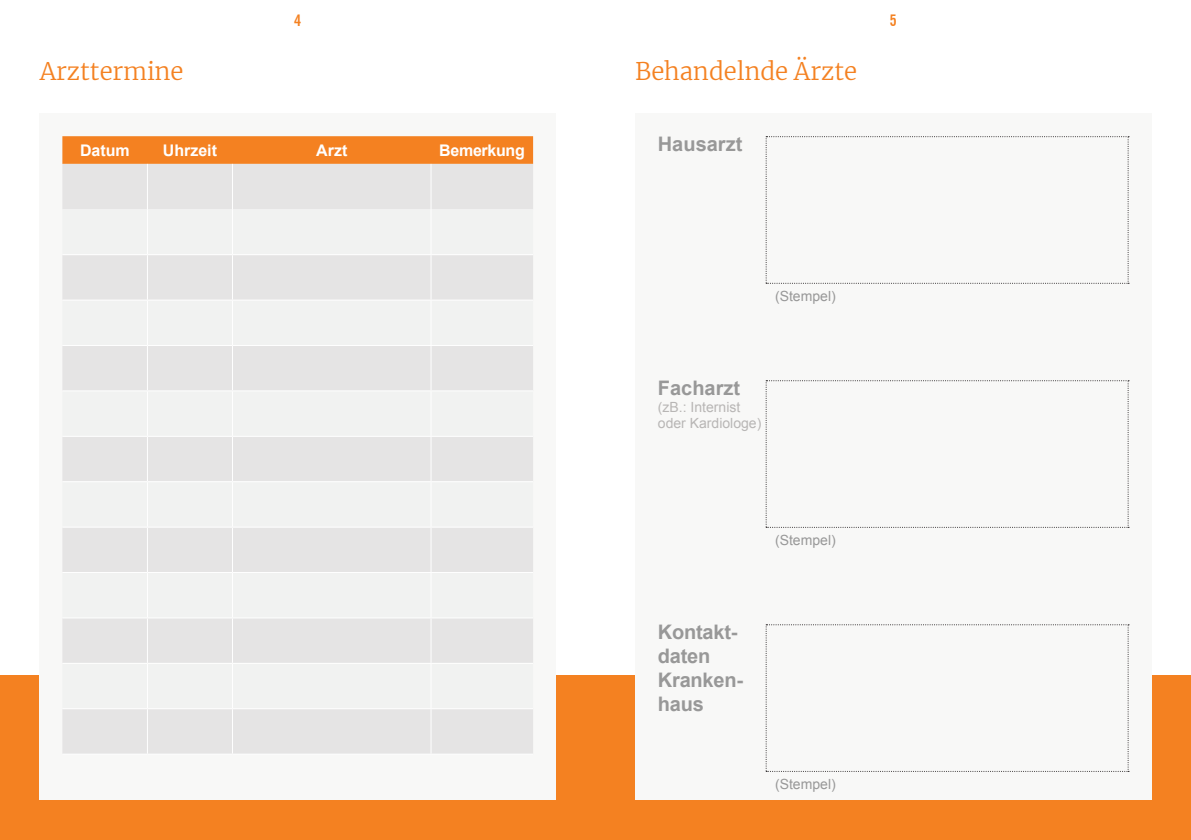
<style>
.page{position:relative;width:1191px;height:840px;background:#fff}
.page>*{position:absolute;margin:0;border:0;box-sizing:border-box;transform-origin:0 0}
.t1{font:300 24px "Merriweather";color:#f48121}
.t2{font:700 20px/24px "Arial";letter-spacing:-.01em;color:#989898}
.t3{font:700 16px "Arial";color:#fff}
.t4{font:700 16px "Arial";letter-spacing:-.02em;color:#fff}
.t5{font:700 condensed 16px "News Gothic BT";color:#f48121}
.t6{font:14px/16.8px "Arial";color:#b8b6b5}
.t7{font:14px "Arial";color:#989898}
</style>
<div class="page">
<div style="left:0;top:675px;width:1191px;height:164px;background:#f48121"></div>
<div style="left:40px;top:113px;width:516px;height:686px;background:#f8f8f7"></div>
<div style="left:635px;top:113px;width:516px;height:686px;background:#f8f8f7"></div>
<svg style="left:765px;top:136px;width:364px;height:147px"></svg>
<svg style="left:765px;top:380px;width:364px;height:147px"></svg>
<svg style="left:765px;top:624px;width:364px;height:147px"></svg>
<svg style="left:62px;top:136px;width:471px;height:28px;background:#f38224"></svg>
<div style="left:62px;top:164px;width:471px;height:589px;background:#e5e4e4"></div>
<svg style="left:62px;top:209px;width:471px;height:45px"></svg>
<svg style="left:62px;top:300px;width:471px;height:407px"></svg>
<hr style="left:62px;top:254px;width:85px;height:1px;background:#fff">
<hr style="left:147px;top:254px;width:85px;height:1px;background:#fff">
<hr style="left:232px;top:254px;width:199px;height:1px;background:#fff">
<hr style="left:431px;top:254px;width:102px;height:1px;background:#fff">
<hr style="left:62px;top:299px;width:85px;height:1px;background:#fff">
<hr style="left:147px;top:299px;width:85px;height:1px;background:#fff">
<hr style="left:232px;top:299px;width:199px;height:1px;background:#fff">
<hr style="left:431px;top:299px;width:102px;height:1px;background:#fff">
<hr style="left:62px;top:345px;width:85px;height:1px;background:#fff">
<hr style="left:147px;top:345px;width:85px;height:1px;background:#fff">
<hr style="left:232px;top:345px;width:199px;height:1px;background:#fff">
<hr style="left:431px;top:345px;width:102px;height:1px;background:#fff">
<hr style="left:62px;top:390px;width:85px;height:1px;background:#fff">
<hr style="left:147px;top:390px;width:85px;height:1px;background:#fff">
<hr style="left:232px;top:390px;width:199px;height:1px;background:#fff">
<hr style="left:431px;top:390px;width:102px;height:1px;background:#fff">
<hr style="left:62px;top:435px;width:85px;height:1px;background:#fff">
<hr style="left:147px;top:435px;width:85px;height:1px;background:#fff">
<hr style="left:232px;top:435px;width:199px;height:1px;background:#fff">
<hr style="left:431px;top:435px;width:102px;height:1px;background:#fff">
<hr style="left:62px;top:481px;width:85px;height:1px;background:#fff">
<hr style="left:147px;top:481px;width:85px;height:1px;background:#fff">
<hr style="left:232px;top:481px;width:199px;height:1px;background:#fff">
<hr style="left:431px;top:481px;width:102px;height:1px;background:#fff">
<hr style="left:62px;top:526px;width:85px;height:1px;background:#fff">
<hr style="left:147px;top:526px;width:85px;height:1px;background:#fff">
<hr style="left:232px;top:526px;width:199px;height:1px;background:#fff">
<hr style="left:431px;top:526px;width:102px;height:1px;background:#fff">
<hr style="left:62px;top:571px;width:85px;height:1px;background:#fff">
<hr style="left:147px;top:571px;width:85px;height:1px;background:#fff">
<hr style="left:232px;top:571px;width:199px;height:1px;background:#fff">
<hr style="left:431px;top:571px;width:102px;height:1px;background:#fff">
<hr style="left:62px;top:617px;width:85px;height:1px;background:#fff">
<hr style="left:147px;top:617px;width:85px;height:1px;background:#fff">
<hr style="left:232px;top:617px;width:199px;height:1px;background:#fff">
<hr style="left:431px;top:617px;width:102px;height:1px;background:#fff">
<hr style="left:62px;top:662px;width:85px;height:1px;background:#fff">
<hr style="left:147px;top:662px;width:85px;height:1px;background:#fff">
<hr style="left:232px;top:662px;width:199px;height:1px;background:#fff">
<hr style="left:431px;top:662px;width:102px;height:1px;background:#fff">
<hr style="left:62px;top:707px;width:85px;height:1px;background:#fff">
<hr style="left:147px;top:707px;width:85px;height:1px;background:#fff">
<hr style="left:232px;top:707px;width:199px;height:1px;background:#fff">
<hr style="left:431px;top:707px;width:102px;height:1px;background:#fff">
<hr style="left:62px;top:753px;width:85px;height:1px;background:#fff">
<hr style="left:147px;top:753px;width:85px;height:1px;background:#fff">
<hr style="left:232px;top:753px;width:199px;height:1px;background:#fff">
<hr style="left:431px;top:753px;width:102px;height:1px;background:#fff">
<hr style="left:430px;top:209px;width:1px;height:45px;background:#fff">
<hr style="left:430px;top:255px;width:1px;height:44px;background:#fff">
<hr style="left:430px;top:300px;width:1px;height:45px;background:#fff">
<hr style="left:430px;top:346px;width:1px;height:44px;background:#fff">
<hr style="left:430px;top:391px;width:1px;height:44px;background:#fff">
<hr style="left:430px;top:436px;width:1px;height:45px;background:#fff">
<hr style="left:430px;top:482px;width:1px;height:44px;background:#fff">
<hr style="left:430px;top:527px;width:1px;height:44px;background:#fff">
<hr style="left:430px;top:572px;width:1px;height:45px;background:#fff">
<hr style="left:430px;top:618px;width:1px;height:44px;background:#fff">
<hr style="left:430px;top:663px;width:1px;height:44px;background:#fff">
<hr style="left:430px;top:708px;width:1px;height:45px;background:#fff">
<hr style="left:430px;top:164px;width:1px;height:45px;background:#fff">
<hr style="left:147px;top:164px;width:1px;height:45px;background:#fff">
<hr style="left:232px;top:164px;width:1px;height:45px;background:#fff">
<hr style="left:147px;top:209px;width:1px;height:45px;background:#fff">
<hr style="left:232px;top:209px;width:1px;height:45px;background:#fff">
<hr style="left:147px;top:255px;width:1px;height:44px;background:#fff">
<hr style="left:232px;top:255px;width:1px;height:44px;background:#fff">
<hr style="left:147px;top:300px;width:1px;height:45px;background:#fff">
<hr style="left:232px;top:300px;width:1px;height:45px;background:#fff">
<hr style="left:147px;top:346px;width:1px;height:44px;background:#fff">
<hr style="left:232px;top:346px;width:1px;height:44px;background:#fff">
<hr style="left:147px;top:391px;width:1px;height:44px;background:#fff">
<hr style="left:232px;top:391px;width:1px;height:44px;background:#fff">
<hr style="left:147px;top:436px;width:1px;height:45px;background:#fff">
<hr style="left:232px;top:436px;width:1px;height:45px;background:#fff">
<hr style="left:147px;top:482px;width:1px;height:44px;background:#fff">
<hr style="left:232px;top:482px;width:1px;height:44px;background:#fff">
<hr style="left:147px;top:527px;width:1px;height:44px;background:#fff">
<hr style="left:232px;top:527px;width:1px;height:44px;background:#fff">
<hr style="left:147px;top:572px;width:1px;height:45px;background:#fff">
<hr style="left:232px;top:572px;width:1px;height:45px;background:#fff">
<hr style="left:147px;top:618px;width:1px;height:44px;background:#fff">
<hr style="left:232px;top:618px;width:1px;height:44px;background:#fff">
<hr style="left:147px;top:663px;width:1px;height:44px;background:#fff">
<hr style="left:232px;top:663px;width:1px;height:44px;background:#fff">
<hr style="left:147px;top:708px;width:1px;height:45px;background:#fff">
<hr style="left:232px;top:708px;width:1px;height:45px;background:#fff">
<p class="t1" style="left:40px;top:54px;width:145px">Arzttermine</p>
<p class="t5" style="left:294px;top:10px;width:8px">4</p>
<p class="t5" style="left:889px;top:10px;width:8px">5</p>
<p class="t1" style="left:635px;top:54px;width:223px">Behandelnde Ärzte</p>
<p class="t3" style="left:80px;top:140px;width:51px">Datum</p>
<p class="t3" style="left:163px;top:140px;width:56px">Uhrzeit</p>
<p class="t3" style="left:316px;top:140px;width:33px">Arzt</p>
<p class="t4" style="left:439px;top:140px;width:87px">Bemerkung</p>
<p class="t2" style="left:658px;top:132px;width:86px">Hausarzt</p>
<p class="t7" style="left:775px;top:287px;width:62px">(Stempel)</p>
<p class="t2" style="left:658px;top:376px;width:84px">Facharzt</p>
<p class="t6" style="left:658px;top:398px;width:105px">(zB.: Internist oder Kardiologe)</p>
<p class="t2" style="left:658px;top:620px;width:87px">Kontakt‑ daten<br>Kranken‑ haus</p>
<p class="t7" style="left:775px;top:531px;width:62px">(Stempel)</p>
<p class="t7" style="left:775px;top:774px;width:62px">(Stempel)</p>
</div>
